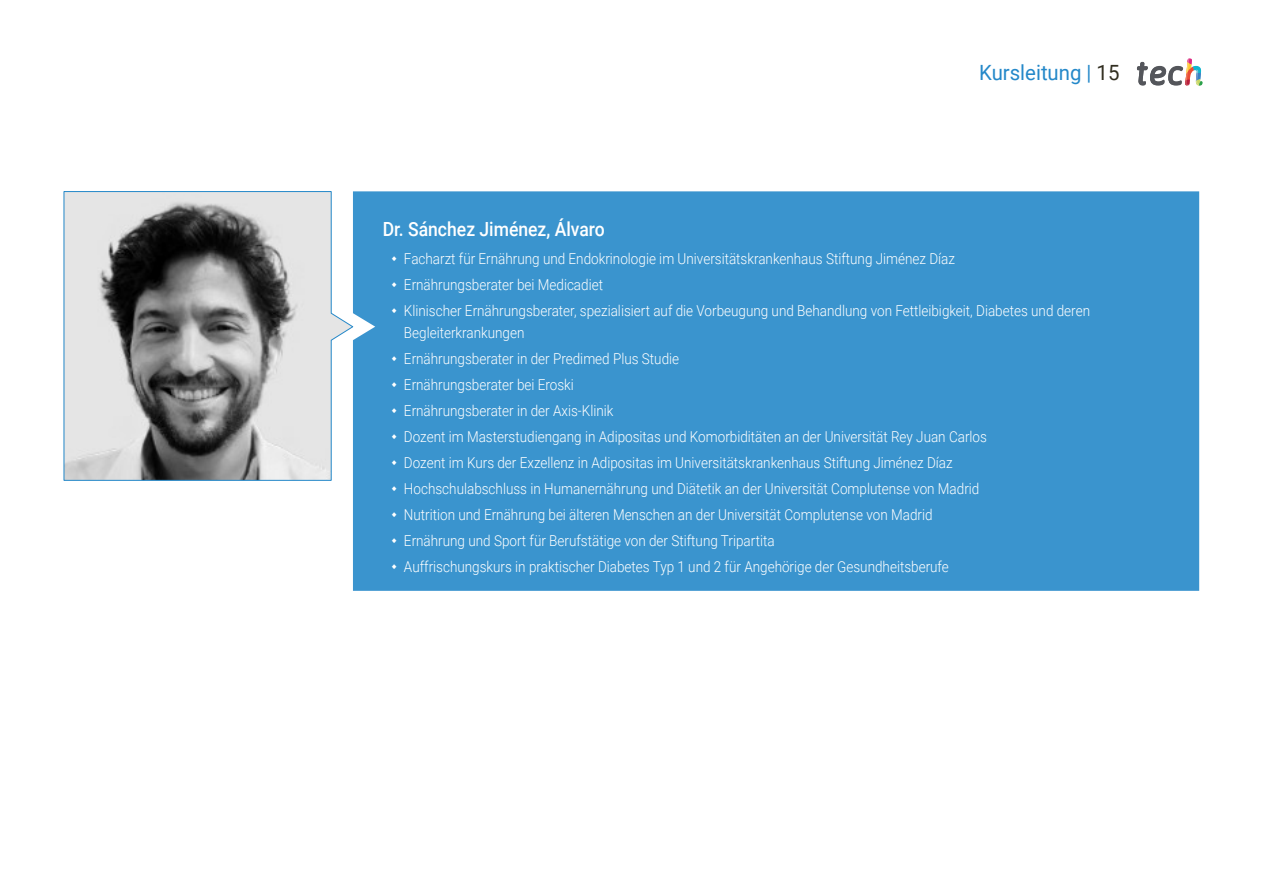
<style>
.page{position:relative;width:1263px;height:893px;background:#fff}
.page>*{position:absolute;margin:0;border:0;box-sizing:border-box;transform-origin:0 0}
.t1{font:21px "Roboto";color:#2488c9}
.t2{font:500 19.5px "Roboto";color:#fff;scale:.9 1}
.t3{font:300 15px/26px "Roboto";color:#fff;scale:.9 1}
.s1{color:#312e20}
</style>
<div class="page">
<svg style="left:1137px;top:58px;width:65px;height:28px"></svg>
<div style="left:353px;top:191px;width:846px;height:400px;background:#3a94ce"></div>
<svg style="left:64px;top:191px;width:289px;height:290px;background:#a7a8a9"></svg>
<svg style="left:392px;top:256px;width:5px;height:5px"></svg>
<svg style="left:392px;top:282px;width:5px;height:5px"></svg>
<svg style="left:392px;top:308px;width:5px;height:5px"></svg>
<svg style="left:392px;top:356px;width:5px;height:5px"></svg>
<svg style="left:392px;top:382px;width:5px;height:5px"></svg>
<svg style="left:392px;top:408px;width:5px;height:5px"></svg>
<svg style="left:392px;top:434px;width:5px;height:5px"></svg>
<svg style="left:392px;top:460px;width:5px;height:5px"></svg>
<svg style="left:392px;top:486px;width:5px;height:5px"></svg>
<svg style="left:392px;top:512px;width:5px;height:5px"></svg>
<svg style="left:392px;top:538px;width:5px;height:5px"></svg>
<svg style="left:392px;top:564px;width:5px;height:5px"></svg>
<h1 class="t1" style="left:979px;top:57px;width:142px">Kursleitung | <span class="s1">15</span></h1>
<h2 class="t2" style="left:383px;top:215px;width:248px">Dr. Sánchez Jiménez, Álvaro</h2>
<p class="t3" style="left:404px;top:245px;width:764px">Facharzt für Ernährung und Endokrinologie im Universitätskrankenhaus Stiftung Jiménez Díaz<br>Ernährungsberater bei Medicadiet<br>Klinischer Ernährungsberater, spezialisiert auf die Vorbeugung und Behandlung von Fettleibigkeit, Diabetes und deren</p>
<p class="t3" style="left:404px;top:319px;width:649px">Begleiterkrankungen<br>Ernährungsberater in der Predimed Plus Studie<br>Ernährungsberater bei Eroski<br>Ernährungsberater in der Axis-Klinik<br>Dozent im Masterstudiengang in Adipositas und Komorbiditäten an der Universität Rey Juan Carlos Dozent im Kurs der Exzellenz in Adipositas im Universitätskrankenhaus Stiftung Jiménez Díaz Hochschulabschluss in Humanernährung und Diätetik an der Universität Complutense von Madrid Nutrition und Ernährung bei älteren Menschen an der Universität Complutense von Madrid Ernährung und Sport für Berufstätige von der Stiftung Tripartita<br>Auffrischungskurs in praktischer Diabetes Typ 1 und 2 für Angehörige der Gesundheitsberufe</p>
</div>
